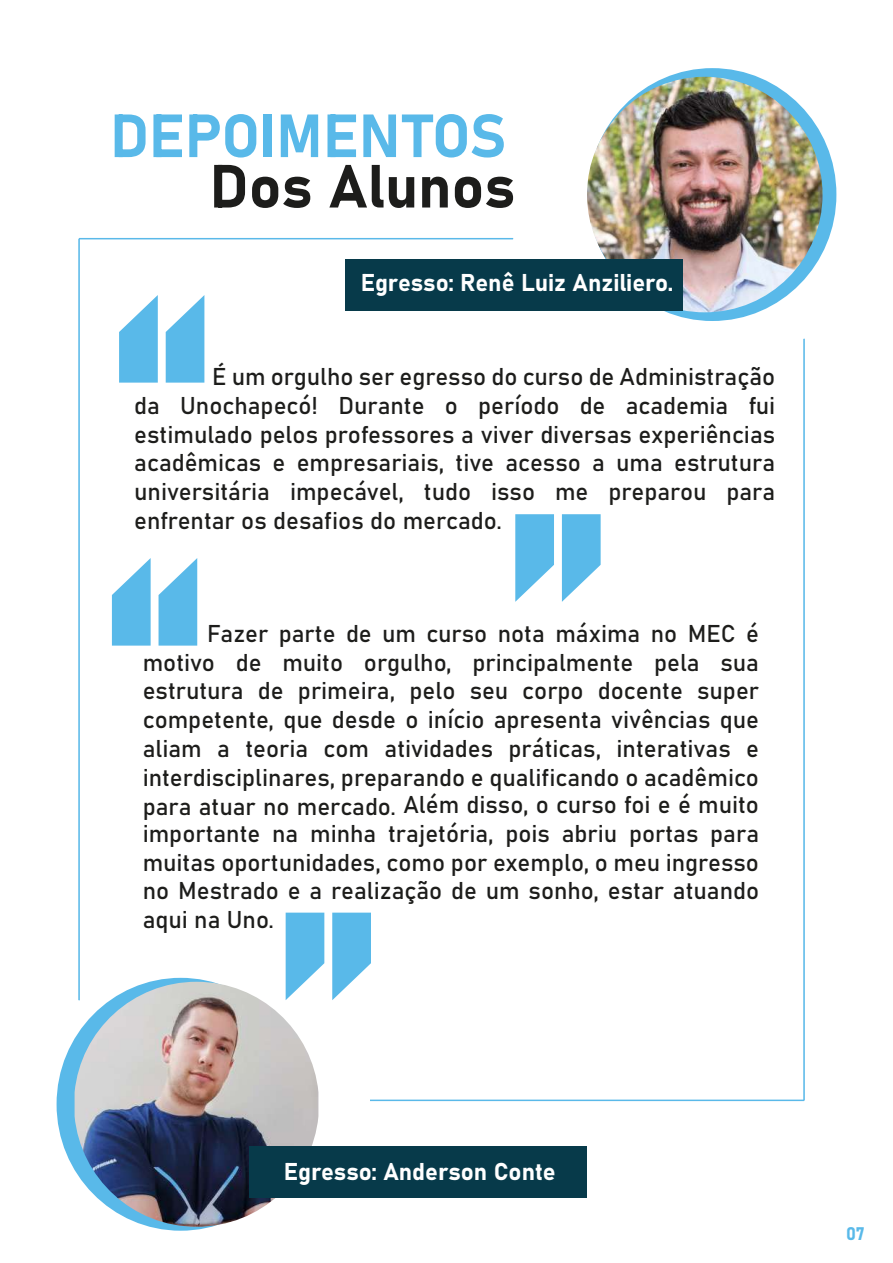
<style>
.page{position:relative;width:893px;height:1263px;background:#fff}
.page>*{position:absolute;margin:0;border:0;box-sizing:border-box;transform-origin:0 0}
.t1{font:60px "Bahnschrift";color:#59b9e9}
.t2{font:60px "Bahnschrift";color:#1d1d1b}
.t3{font:24px/28.7px "Bahnschrift";color:#1d1d1b;text-align:justify}
.t4{font:24px "Bahnschrift";color:#fff}
.t5{font:18px "Bahnschrift";color:#59b9e9}
</style>
<div class="page">
<div style="left:588px;top:68px;width:248px;height:253px;background:#59b9e9;border-radius:50%"></div>
<img style="left:587px;top:77px;width:235px;height:235px;border-radius:118px">
<hr style="left:370px;top:1099px;width:434px;height:2px;background:#5ab9e9">
<hr style="left:803px;top:339px;width:2px;height:761px;background:#5ab9e9">
<hr style="left:79px;top:238px;width:434px;height:1px;background:#5ab9e9">
<hr style="left:78px;top:239px;width:2px;height:761px;background:#5ab9e9">
<div style="left:57px;top:978px;width:248px;height:253px;background:#59b9e9;border-radius:50%"></div>
<img style="left:75px;top:982px;width:243px;height:245px">
<div style="left:346px;top:259px;width:337px;height:51px;background:#073a4a"></div>
<div style="left:250px;top:1146px;width:337px;height:52px;background:#073a4a"></div>
<svg style="left:112px;top:558px;width:85px;height:88px"></svg>
<svg style="left:286px;top:913px;width:85px;height:87px"></svg>
<svg style="left:119px;top:295px;width:85px;height:88px"></svg>
<svg style="left:515px;top:514px;width:86px;height:88px"></svg>
<h1 class="t1" style="left:110px;top:90px;width:398px">DEPOIMENTOS</h1>
<h1 class="t2" style="left:209px;top:141px;width:307px">Dos Alunos</h1>
<p class="t4" style="left:361px;top:265px;width:314px">Egresso: Renê Luiz Anziliero.</p>
<p class="t3" style="left:134px;top:360px;width:642px;text-indent:78px">É um orgulho ser egresso do curso de Administração da Unochapecó! Durante o período de academia fui estimulado pelos professores a viver diversas experiências acadêmicas e empresariais, tive acesso a uma estrutura universitária impecável, tudo isso me preparou para enfrentar os desafios do mercado.</p>
<p class="t3" style="left:143px;top:617px;width:618px;text-indent:64px">Fazer parte de um curso nota máxima no MEC é motivo de muito orgulho, principalmente pela sua estrutura de primeira, pelo seu corpo docente super competente, que desde o início apresenta vivências que aliam a teoria com atividades práticas, interativas e interdisciplinares, preparando e qualificando o acadêmico para atuar no mercado. Além disso, o curso foi e é muito importante na minha trajetória, pois abriu portas para muitas oportunidades, como por exemplo, o meu ingresso no Mestrado e a realização de um sonho, estar atuando aqui na Uno.</p>
<p class="t4" style="left:284px;top:1153px;width:273px">Egresso: Anderson Conte</p>
<p class="t5" style="left:846px;top:1220px;width:20px">07</p>
</div>
